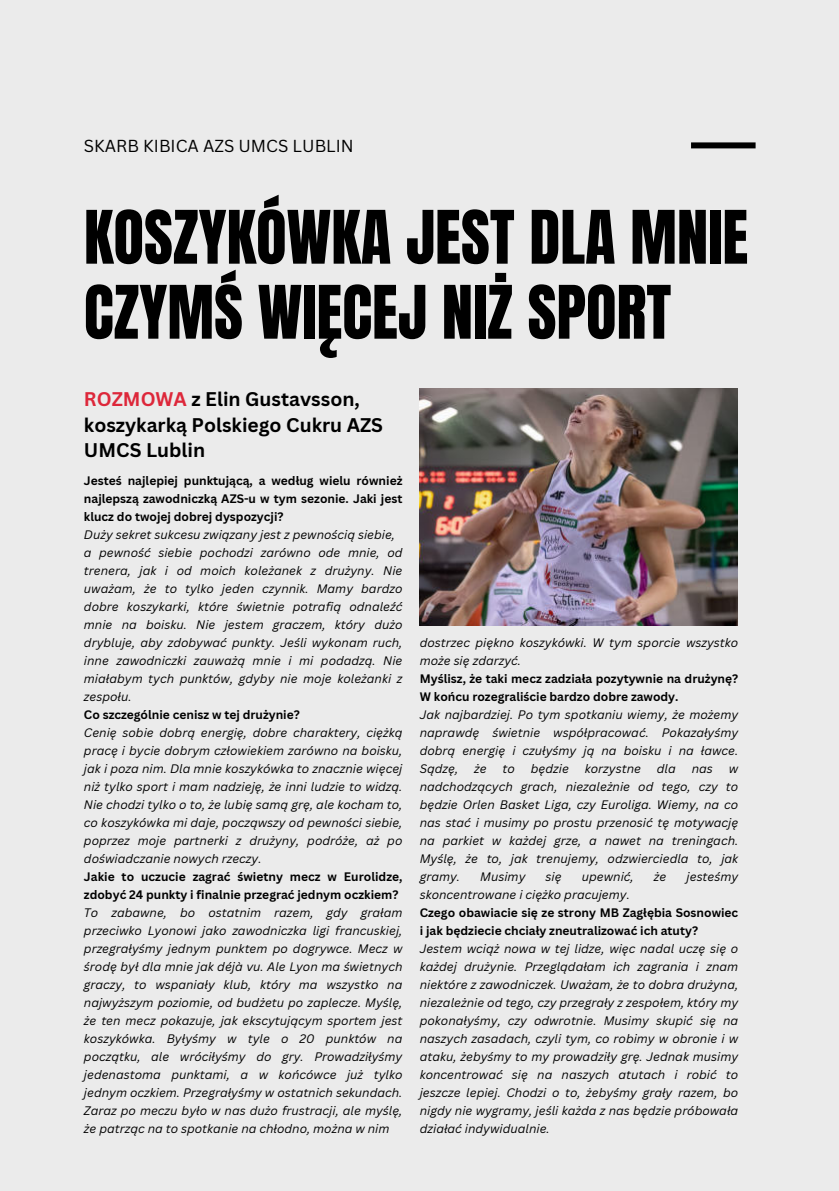
<style>
.page{position:relative;width:839px;height:1191px;background:#fff}
.page>*{position:absolute;margin:0;border:0;box-sizing:border-box;transform-origin:0 0}
.t1{font:62.6px/75px "Anton";color:#000}
.t2{font:700 19.2px/25.6px "Canva Sans";color:#000}
.t3{font:17px "Canva Sans";color:#000}
.t4{font:italic 12px/18px "Canva Sans";color:#000;text-align:justify}
.t5{font:700 12px/18px "Canva Sans";color:#000}
.s1{color:#dd273a}
</style>
<div class="page">
<div style="left:0;top:0;width:838px;height:1191px;background:#ebebeb"></div>
<img style="left:420px;top:389px;width:318px;height:237px">
<div style="left:691px;top:142px;width:64px;height:6px;background:#000"></div>
<h3 class="t3" style="left:84px;top:135px;width:271px">SKARB KIBICA AZS UMCS LUBLIN</h3>
<h1 class="t1" style="left:84px;top:205px;width:665px">KOSZYKÓWKA JEST DLA MNIE<br>CZYMŚ WIĘCEJ NIŻ SPORT</h1>
<h2 class="t2" style="left:84px;top:387px;width:300px"><span class="s1">ROZMOWA</span> z Elin Gustavsson, koszykarką Polskiego Cukru AZS<br>UMCS Lublin</h2>
<p class="t5" style="left:84px;top:472px;width:320px;text-align:justify">Jesteś najlepiej punktującą, a według wielu również najlepszą zawodniczką AZS-u w tym sezonie. Jaki jest klucz do twojej dobrej dyspozycji?</p>
<p class="t4" style="left:84px;top:526px;width:320px;text-align:left">Duży sekret sukcesu związany jest z pewnością siebie, a pewność siebie pochodzi zarówno ode mnie, od trenera, jak i od moich koleżanek z drużyny. Nie uważam, że to tylko jeden czynnik. Mamy bardzo dobre koszykarki, które świetnie potrafią odnaleźć mnie na boisku. Nie jestem graczem, który dużo drybluje, aby zdobywać punkty. Jeśli wykonam ruch, inne zawodniczki zauważą mnie i mi podadzą. Nie miałabym tych punktów, gdyby nie moje koleżanki z zespołu.</p>
<p class="t5" style="left:84px;top:706px;width:217px">Co szczególnie cenisz w tej drużynie?</p>
<p class="t4" style="left:84px;top:724px;width:320px">Cenię sobie dobrą energię, dobre charaktery, ciężką pracę i bycie dobrym człowiekiem zarówno na boisku, jak i poza nim. Dla mnie koszykówka to znacznie więcej niż tylko sport i mam nadzieję, że inni ludzie to widzą.<br>Nie chodzi tylko o to, że lubię samą grę, ale kocham to, co koszykówka mi daje, począwszy od pewności siebie, poprzez moje partnerki z drużyny, podróże, aż po doświadczanie nowych rzeczy.</p>
<p class="t5" style="left:84px;top:868px;width:320px">Jakie to uczucie zagrać świetny mecz w Eurolidze, zdobyć 24 punkty i finalnie przegrać jednym oczkiem?</p>
<p class="t4" style="left:84px;top:904px;width:320px">To zabawne, bo ostatnim razem, gdy grałam przeciwko Lyonowi jako zawodniczka ligi francuskiej, przegrałyśmy jednym punktem po dogrywce. Mecz w środę był dla mnie jak déjà vu. Ale Lyon ma świetnych graczy, to wspaniały klub, który ma wszystko na najwyższym poziomie, od budżetu po zaplecze. Myślę, że ten mecz pokazuje, jak ekscytującym sportem jest koszykówka. Byłyśmy w tyle o 20 punktów na początku, ale wróciłyśmy do gry. Prowadziłyśmy jedenastoma punktami, a w końcówce już tylko jednym oczkiem. Przegrałyśmy w ostatnich sekundach.<br>Zaraz po meczu było w nas dużo frustracji, ale myślę, że patrząc na to spotkanie na chłodno, można w nim</p>
<p class="t4" style="left:420px;top:634px;width:320px">dostrzec piękno koszykówki. W tym sporcie wszystko może się zdarzyć.</p>
<p class="t5" style="left:420px;top:670px;width:320px">Myślisz, że taki mecz zadziała pozytywnie na drużynę?<br>W końcu rozegraliście bardzo dobre zawody.</p>
<p class="t4" style="left:420px;top:706px;width:320px">Jak najbardziej. Po tym spotkaniu wiemy, że możemy naprawdę świetnie współpracować. Pokazałyśmy dobrą energię i czułyśmy ją na boisku i na ławce.<br>Sądzę,</p>
<p class="t4" style="left:474px;top:760px;width:14px">że</p>
<p class="t4" style="left:502px;top:760px;width:14px">to</p>
<p class="t4" style="left:531px;top:760px;width:40px">będzie</p>
<p class="t4" style="left:585px;top:760px;width:58px">korzystne</p>
<p class="t4" style="left:657px;top:760px;width:20px">dla</p>
<p class="t4" style="left:691px;top:760px;width:23px">nas</p>
<p class="t4" style="left:420px;top:760px;width:320px;text-indent:309px">w nadchodzących grach, niezależnie od tego, czy to będzie Orlen Basket Liga, czy Euroliga. Wiemy, na co nas stać i musimy po prostu przenosić tę motywację na parkiet w każdej grze, a nawet na treningach.<br>Myślę, że to, jak trenujemy, odzwierciedla to, jak gramy.</p>
<p class="t4" style="left:480px;top:868px;width:47px">Musimy</p>
<p class="t4" style="left:545px;top:868px;width:18px">się</p>
<p class="t4" style="left:582px;top:868px;width:53px">upewnić,</p>
<p class="t4" style="left:654px;top:868px;width:14px">że</p>
<p class="t4" style="left:686px;top:868px;width:53px">jesteśmy</p>
<p class="t4" style="left:420px;top:886px;width:211px">skoncentrowane i ciężko pracujemy.</p>
<p class="t5" style="left:420px;top:904px;width:320px">Czego obawiacie się ze strony MB Zagłębia Sosnowiec i jak będziecie chciały zneutralizować ich atuty?</p>
<p class="t4" style="left:420px;top:940px;width:320px">Jestem wciąż nowa w tej lidze, więc nadal uczę się o każdej drużynie. Przeglądałam ich zagrania i znam niektóre z zawodniczek. Uważam, że to dobra drużyna, niezależnie od tego, czy przegrały z zespołem, który my pokonałyśmy, czy odwrotnie. Musimy skupić się na naszych zasadach, czyli tym, co robimy w obronie i w ataku, żebyśmy to my prowadziły grę. Jednak musimy koncentrować się na naszych atutach i robić to jeszcze lepiej. Chodzi o to, żebyśmy grały razem, bo nigdy nie wygramy, jeśli każda z nas będzie próbowała działać indywidualnie.</p>
</div>
